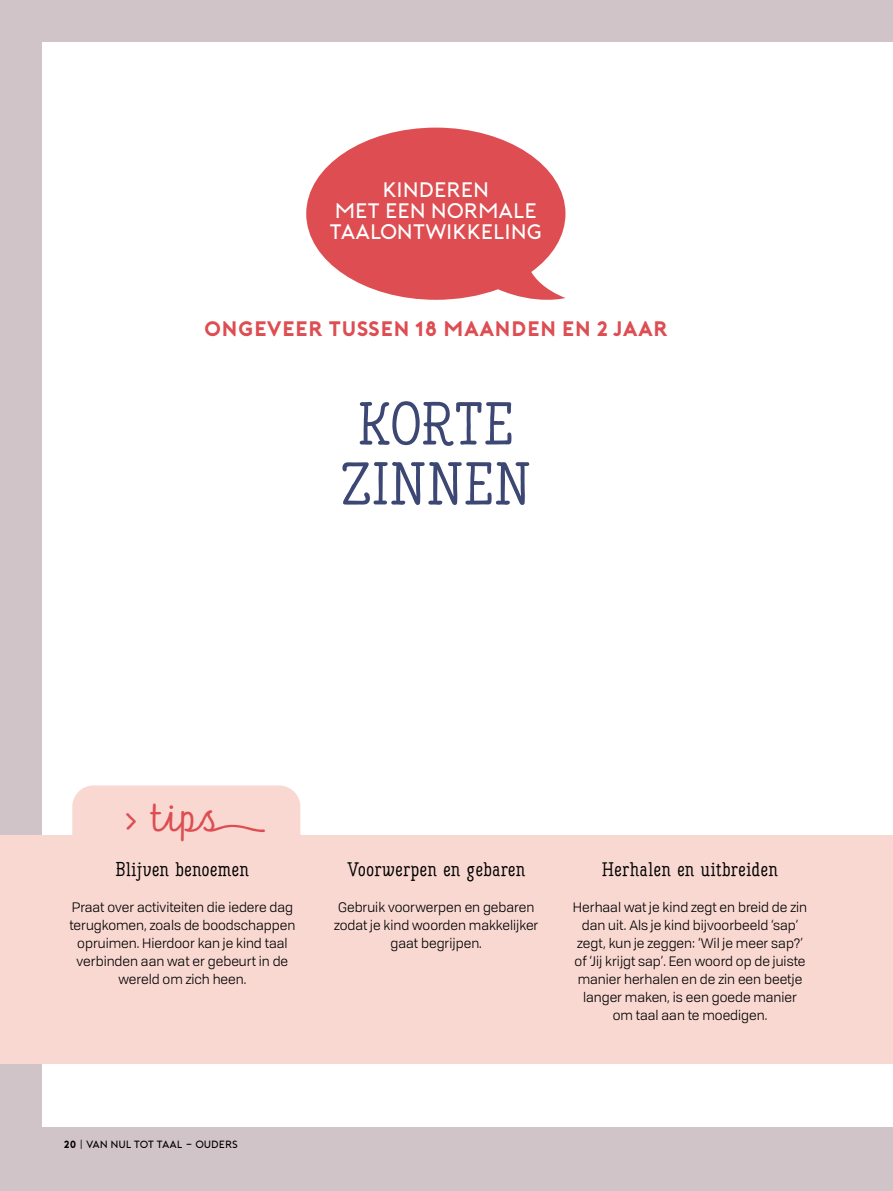
<style>
.page{position:relative;width:893px;height:1191px;background:#d1c4c8}
.page>*{position:absolute;margin:0;border:0;box-sizing:border-box;transform-origin:0 0}
.t1{font:60px/60px "Tropen Deco";color:#3c4774}
.t2{font:37.5px "Tropen Script";color:#dd4d51}
.t3{font:300 21px/21px "Porter";color:#fff;text-align:center}
.t4{font:700 21px "Porter";color:#dd4d51}
.t5{font:19.5px "Tropen Deco";color:#000}
.t6{font:13.5px/18px "Tofino";color:#000;text-align:center}
.t7{font:300 10.5px "Porter";color:#000}
.s1{font-weight:700}
</style>
<div class="page">
<div style="left:43px;top:43px;width:850px;height:1084px;background:#fff"></div>
<svg style="left:306px;top:128px;width:259px;height:172px;fill:#dd4d51"></svg>
<div style="left:72px;top:785px;width:228px;height:108px;background:#f8d8d1;border-radius:21px"></div>
<div style="left:0;top:836px;width:893px;height:227px;background:#f8d8d1"></div>
<h3 class="t3" style="left:330px;top:180px;width:214px">KINDEREN<br>MET EEN NORMALE<br>TAALONTWIKKELING</h3>
<h3 class="t4" style="left:204px;top:317px;width:466px">ONGEVEER TUSSEN 18 MAANDEN EN 2 JAAR</h3>
<h1 class="t1" style="left:341px;top:395px;width:192px">KORTE<br>ZINNEN</h1>
<h2 class="t2" style="left:119px;top:786px;width:148px">&gt; tips</h2>
<h3 class="t5" style="left:116px;top:858px;width:135px">Blijven benoemen</h3>
<p class="t6" style="left:69px;top:897px;width:227px">Praat over activiteiten die iedere dag terugkomen, zoals de boodschappen opruimen. Hierdoor kan je kind taal verbinden aan wat er gebeurt in de wereld om zich heen.</p>
<h3 class="t5" style="left:347px;top:858px;width:180px">Voorwerpen en gebaren</h3>
<p class="t6" style="left:334px;top:897px;width:206px">Gebruik voorwerpen en gebaren zodat je kind woorden makkelijker gaat begrijpen.</p>
<h3 class="t5" style="left:602px;top:858px;width:178px">Herhalen en uitbreiden</h3>
<p class="t6" style="left:573px;top:897px;width:236px">Herhaal wat je kind zegt en breid de zin dan uit. Als je kind bijvoorbeeld ‘sap’ zegt, kun je zeggen: ‘Wil je meer sap?’ of ‘Jij krijgt sap’. Een woord op de juiste manier herhalen en de zin een beetje langer maken, is een goede manier om taal aan te moedigen.</p>
<p class="t7" style="left:64px;top:1138px;width:176px"><span class="s1">20</span> | VAN NUL TOT TAAL - OUDERS</p>
</div>
